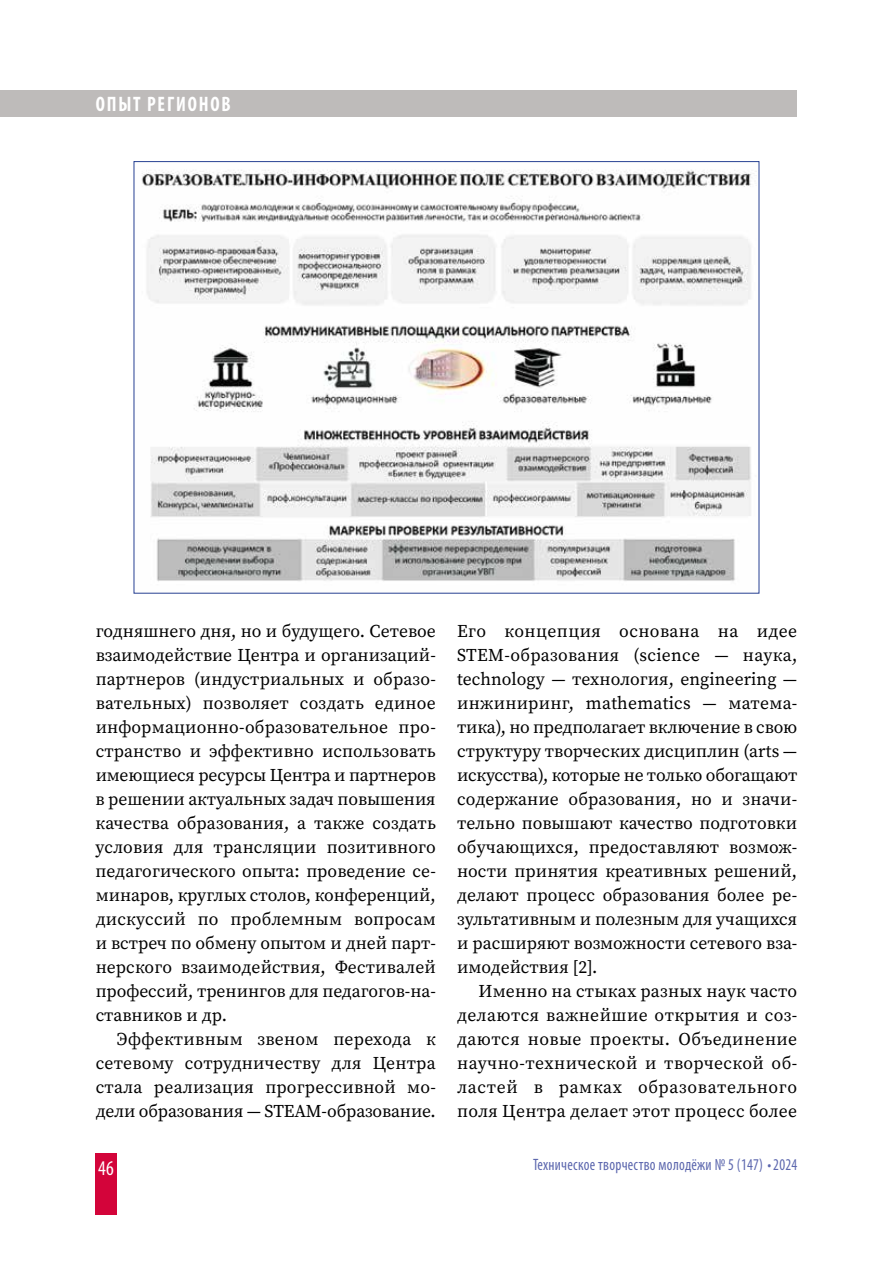
<style>
.page{position:relative;width:893px;height:1263px;background:#fff}
.page>*{position:absolute;margin:0;border:0;box-sizing:border-box;transform-origin:0 0}
.t1{font:700 condensed 21px "Myriad Pro";letter-spacing:.095em;color:#fff;scale:.91 1}
.t2{font:condensed 21px "Myriad Pro";color:#fff;scale:.95 1}
.t3{font:18px/24px "Source Serif Variable";color:#000;text-align:justify}
.t4{font:condensed 16.5px "Myriad Pro";letter-spacing:.02em;color:#5c67ae;scale:.91 1}
</style>
<div class="page">
<div style="left:96px;top:1154px;width:21px;height:61px;background:#d3043a"></div>
<div style="left:0;top:91px;width:797px;height:26px;background:#bebbba"></div>
<img style="left:141px;top:170px;width:616px;height:412px">
<p class="t1" style="left:96px;top:91px;width:150px">ОПЫТ РЕГИОНОВ</p>
<p class="t3" style="left:96px;top:619px;width:342px">годняшнего дня, но и будущего. Сетевое взаимодействие Центра и организаций&shy;партнеров (индустриальных и образо&shy;вательных) позволяет создать единое информационно-образовательное про&shy;странство и эффективно использовать имеющиеся ресурсы Центра и партнеров в решении актуальных задач повышения качества образования, а также создать условия для трансляции позитивного педагогического опыта: проведение се&shy;минаров, круглых столов, конференций, дискуссий по проблемным вопросам и встреч по обмену опытом и дней парт&shy;нерского взаимодействия, Фестивалей профессий, тренингов для педагогов-на&shy;ставников и др.</p>
<p class="t3" style="left:96px;top:1027px;width:342px;text-indent:21px">Эффективным звеном перехода к сетевому сотрудничеству для Центра стала реализация прогрессивной мо&shy;дели образования — STEAM-образование.</p>
<p class="t3" style="left:457px;top:619px;width:342px">Его концепция основана на идее STEM-образования (science — наука, technology — технология, engineering — инжиниринг, mathematics — матема&shy;тика), но предполагает включение в свою структуру творческих дисциплин (arts — искусства), которые не только обогащают содержание образования, но и значи&shy;тельно повышают качество подготовки обучающихся, предоставляют возмож&shy;ности принятия креативных решений, делают процесс образования более ре&shy;зультативным и полезным для учащихся и расширяют возможности сетевого вза&shy;имодействия [2].</p>
<p class="t3" style="left:457px;top:979px;width:342px;text-indent:21px">Именно на стыках разных наук часто делаются важнейшие открытия и соз&shy;даются новые проекты. Объединение научно-технической и творческой об&shy;ластей в рамках образовательного поля Центра делает этот процесс более</p>
<p class="t2" style="left:98px;top:1155px;width:18px">46</p>
<p class="t4" style="left:533px;top:1155px;width:292px">Техническое творчество молодёжи № 5 (147) •2024</p>
</div>
